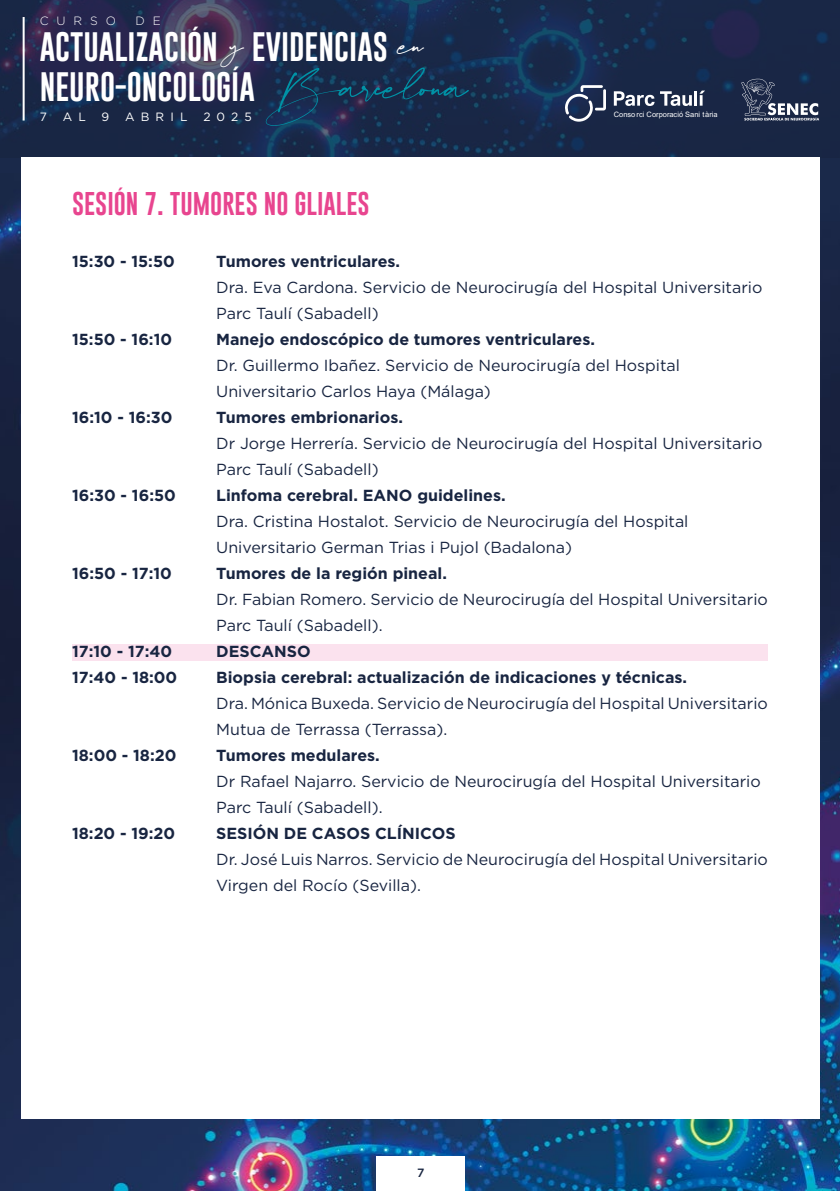
<style>
.page{position:relative;width:840px;height:1191px;background:#fff}
.page>*{position:absolute;margin:0;border:0;box-sizing:border-box;transform-origin:0 0}
.t1{font:60px "Belove";color:#0092a6}
.t2{font:46px "Belove";color:#fff}
.t3{font:30px/40px "Gobold Uplow";color:#fff}
.t4{font:24px "Gobold Uplow";color:#e8458f}
.t5{font:16px/26px "Gotham";color:#182541}
.t6{font:700 16px "Gotham";color:#182541}
.t7{font:12px "Gotham";letter-spacing:.51em;color:#fff}
.t8{font:300 12px "Gotham";letter-spacing:.66em;color:#fff}
.t9{font:500 12px "Gotham";color:#182541}
.t10{font:7.4px "Arial";color:#fff}
</style>
<div class="page">
<img style="left:0;top:157px;width:839px;height:1034px">
<svg style="left:0;top:0;width:839px;height:157px;background:#1d2a4c"></svg>
<hr style="left:23px;top:17px;width:2px;height:103px;background:#fff">
<svg style="left:740px;top:78px;width:78px;height:42px;background:#414c66"></svg>
<div style="left:375px;top:1156px;width:89px;height:35px;background:#fff"></div>
<div style="left:21px;top:157px;width:797px;height:962px;background:#fff"></div>
<div style="left:72px;top:644px;width:695px;height:16px;background:#fbe2ee"></div>
<svg style="left:613px;top:91px;width:91px;height:15px"></svg>
<svg style="left:564px;top:85px;width:41px;height:37px;background:#4a5976"></svg>
<p class="t8" style="left:40px;top:13px;width:78px">CURSO</p>
<p class="t8" style="left:135px;top:13px;width:27px">D E</p>
<h3 class="t3" style="left:40px;top:27px;width:349px">ACTUALIZACIÓN EVIDENCIAS<br>NEURO-ONCOLOGÍA</h3>
<p class="t7" style="left:40px;top:109px;width:9px">7</p>
<p class="t7" style="left:63px;top:109px;width:24px">A L</p>
<p class="t7" style="left:101px;top:109px;width:9px">9</p>
<p class="t7" style="left:125px;top:109px;width:64px">ABRIL</p>
<p class="t7" style="left:203px;top:109px;width:50px">2025</p>
<h2 class="t2" style="left:230px;top:18px;width:15px">y</h2>
<h2 class="t2" style="left:399px;top:18px;width:26px">en</h2>
<h1 class="t1" style="left:263px;top:53px;width:206px">Barcelona</h1>
<h3 class="t4" style="left:72px;top:184px;width:299px">SESIÓN 7. TUMORES NO GLIALES</h3>
<p class="t10" style="left:613px;top:110px;width:105px">Consorci Corporació Sani tària</p>
<p class="t6" style="left:72px;top:250px;width:104px">15:30 - 15:50</p>
<p class="t6" style="left:216px;top:250px;width:185px">Tumores ventriculares.</p>
<p class="t5" style="left:216px;top:274px;width:547px">Dra. Eva Cardona. Servicio de Neurocirugía del Hospital Universitario<br>Parc Taulí (Sabadell)</p>
<p class="t6" style="left:72px;top:328px;width:101px">15:50 - 16:10</p>
<p class="t6" style="left:216px;top:328px;width:380px">Manejo endoscópico de tumores ventriculares.</p>
<p class="t5" style="left:216px;top:352px;width:465px">Dr. Guillermo Ibañez. Servicio de Neurocirugía del Hospital<br>Universitario Carlos Haya (Málaga)</p>
<p class="t6" style="left:72px;top:406px;width:102px">16:10 - 16:30</p>
<p class="t6" style="left:216px;top:406px;width:188px">Tumores embrionarios.</p>
<p class="t5" style="left:216px;top:430px;width:547px">Dr Jorge Herrería. Servicio de Neurocirugía del Hospital Universitario<br>Parc Taulí (Sabadell)</p>
<p class="t6" style="left:72px;top:484px;width:105px">16:30 - 16:50</p>
<p class="t6" style="left:216px;top:484px;width:291px">Linfoma cerebral. EANO guidelines.</p>
<p class="t5" style="left:216px;top:508px;width:473px">Dra. Cristina Hostalot. Servicio de Neurocirugía del Hospital<br>Universitario German Trias i Pujol (Badalona)</p>
<p class="t6" style="left:72px;top:562px;width:101px">16:50 - 17:10</p>
<p class="t6" style="left:216px;top:562px;width:232px">Tumores de la región pineal.</p>
<p class="t5" style="left:216px;top:586px;width:553px">Dr. Fabian Romero. Servicio de Neurocirugía del Hospital Universitario<br>Parc Taulí (Sabadell).</p>
<p class="t6" style="left:72px;top:640px;width:102px">17:10 - 17:40</p>
<p class="t6" style="left:216px;top:640px;width:96px">DESCANSO</p>
<p class="t6" style="left:72px;top:666px;width:107px">17:40 - 18:00</p>
<p class="t6" style="left:216px;top:666px;width:472px">Biopsia cerebral: actualización de indicaciones y técnicas.</p>
<p class="t5" style="left:216px;top:690px;width:553px">Dra. Mónica Buxeda. Servicio de Neurocirugía del Hospital Universitario<br>Mutua de Terrassa (Terrassa).</p>
<p class="t6" style="left:72px;top:744px;width:106px">18:00 - 18:20</p>
<p class="t6" style="left:216px;top:744px;width:165px">Tumores medulares.</p>
<p class="t5" style="left:216px;top:768px;width:546px">Dr Rafael Najarro. Servicio de Neurocirugía del Hospital Universitario<br>Parc Taulí (Sabadell).</p>
<p class="t6" style="left:72px;top:822px;width:105px">18:20 - 19:20</p>
<p class="t6" style="left:216px;top:822px;width:241px">SESIÓN DE CASOS CLÍNICOS</p>
<p class="t5" style="left:216px;top:846px;width:553px">Dr. José Luis Narros. Servicio de Neurocirugía del Hospital Universitario<br>Virgen del Rocío (Sevilla).</p>
<p class="t9" style="left:417px;top:1164px;width:9px">7</p>
</div>
